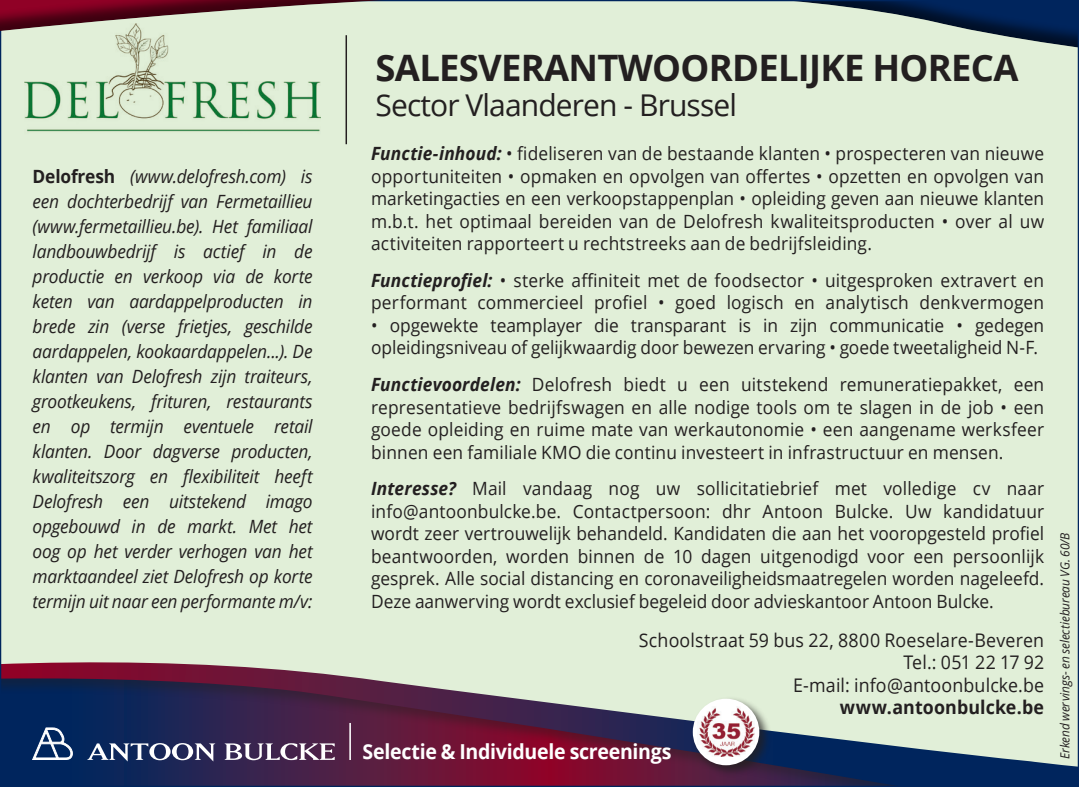
<style>
.page{position:relative;width:1079px;height:787px;background:#e1efd8}
.page>*{position:absolute;margin:0;border:0;box-sizing:border-box;transform-origin:0 0}
.t1{font:700 36.5px "Open Sans";letter-spacing:-.02em;color:#231f20}
.t2{font:30px "Open Sans";letter-spacing:-.03em;color:#231f20}
.t3{font:700 20.5px "Open Sans";letter-spacing:-.015em;color:#fff;scale:.95 1}
.t4{font:18.75px/22.5px "Open Sans";letter-spacing:.01em;color:#231f20;text-align:right;scale:.95 1}
.t5{font:18.25px/22.5px "Open Sans";letter-spacing:.005em;color:#231f20;text-align:justify;scale:.95 1}
.t6{font:italic 18.25px/25px "Open Sans";letter-spacing:-.015em;color:#231f20;text-align:justify;scale:.95 1}
.t7{font:italic 12.5px "Open Sans";letter-spacing:-.005em;color:#231f20;scale:.95 1}
.s1{font-weight:700;font-style:normal}
.s2{font-weight:700;font-style:italic}
.s3{font-weight:700}
</style>
<div class="page">
<svg style="left:2px;top:662px;width:1075px;height:123px"></svg>
<hr style="left:345px;top:35px;width:2px;height:109px;background:#231f20">
<svg style="left:224px;top:743px;width:111px;height:17px;background:#85728c"></svg>
<svg style="left:87px;top:743px;width:128px;height:19px;background:#5f6b8d"></svg>
<svg style="left:32px;top:727px;width:41px;height:33px"></svg>
<hr style="left:349px;top:723px;width:2px;height:37px;background:#fff">
<div style="left:690px;top:696px;width:82px;height:82px;background:#231f20;opacity:.75"></div>
<div style="left:693px;top:698px;width:66px;height:67px;background:#fff;border-radius:50%"></div>
<img style="left:697px;top:706px;width:57px;height:50px">
<svg style="left:0;top:0;width:1079px;height:62px"></svg>
<img style="left:25px;top:24px;width:295px;height:108px">
<p class="t6" style="left:33px;top:163px;width:296px"><span class="s1">Delofresh</span> (www.delofresh.com) is een dochterbedrijf van Fermetaillieu (www.fermetaillieu.be). Het familiaal landbouwbedrijf is actief in de productie en verkoop via de korte keten van aardappelproducten in brede zin (verse frietjes, geschilde aardappelen, kookaardappelen...). De klanten van Delofresh zijn traiteurs, grootkeukens, frituren, restaurants en op termijn eventuele retail klanten. Door dagverse producten, kwaliteitszorg en flexibiliteit heeft Delofresh een uitstekend imago opgebouwd in de markt. Met het oog op het verder verhogen van het marktaandeel ziet Delofresh op korte termijn uit naar een performante m/v:</p>
<p class="t1" style="left:375px;top:42px;width:644px">SALESVERANTWOORDELIJKE HORECA</p>
<p class="t2" style="left:375px;top:84px;width:363px">Sector Vlaanderen - Brussel</p>
<p class="t5" style="left:371px;top:142px;width:710px"><span class="s2">Functie-inhoud:</span> • fideliseren van de bestaande klanten • prospecteren van nieuwe opportuniteiten • opmaken en opvolgen van offertes • opzetten en opvolgen van marketingacties en een verkoopstappenplan • opleiding geven aan nieuwe klanten m.b.t. het optimaal bereiden van de Delofresh kwaliteitsproducten • over al uw activiteiten rapporteert u rechtstreeks aan de bedrijfsleiding.</p>
<p class="t5" style="left:371px;top:268px;width:710px"><span class="s2">Functieprofiel:</span> • sterke affiniteit met de foodsector • uitgesproken extravert en performant commercieel profiel • goed logisch en analytisch denkvermogen</p>
<p class="t5" style="left:371px;top:313px;width:710px">• opgewekte teamplayer die transparant is in zijn communicatie • gedegen opleidingsniveau of gelijkwaardig door bewezen ervaring • goede tweetaligheid N-F.</p>
<p class="t5" style="left:371px;top:372px;width:710px"><span class="s2">Functievoordelen:</span> Delofresh biedt u een uitstekend remuneratiepakket, een representatieve bedrijfswagen en alle nodige tools om te slagen in de job • een goede opleiding en ruime mate van werkautonomie • een aangename werksfeer binnen een familiale KMO die continu investeert in infrastructuur en mensen.</p>
<p class="t5" style="left:371px;top:477px;width:710px"><span class="s2">Interesse?</span> Mail vandaag nog uw sollicitatiebrief met volledige cv naar info@antoonbulcke.be. Contactpersoon: dhr Antoon Bulcke. Uw kandidatuur wordt zeer vertrouwelijk behandeld. Kandidaten die aan het vooropgesteld profiel beantwoorden, worden binnen de 10 dagen uitgenodigd voor een persoonlijk gesprek. Alle social distancing en coronaveiligheidsmaatregelen worden nageleefd.<br>Deze aanwerving wordt exclusief begeleid door advieskantoor Antoon Bulcke.</p>
<p class="t4" style="left:639px;top:628px;width:428px">Schoolstraat 59 bus 22, 8800 Roeselare-Beveren</p>
<p class="t4" style="left:903px;top:650px;width:150px">Tel.: 051 22 17 92</p>
<p class="t4" style="left:793px;top:673px;width:266px">E-mail: info@antoonbulcke.be <span class="s3">www.antoonbulcke.be</span></p>
<p class="t3" style="left:362px;top:737px;width:327px">Selectie &amp; Individuele screenings</p>
<p class="t7" style="left:1056px;top:758px;width:239px;rotate:-90deg">Erkend wervings- en selectiebureau VG. 60/B</p>
</div>
